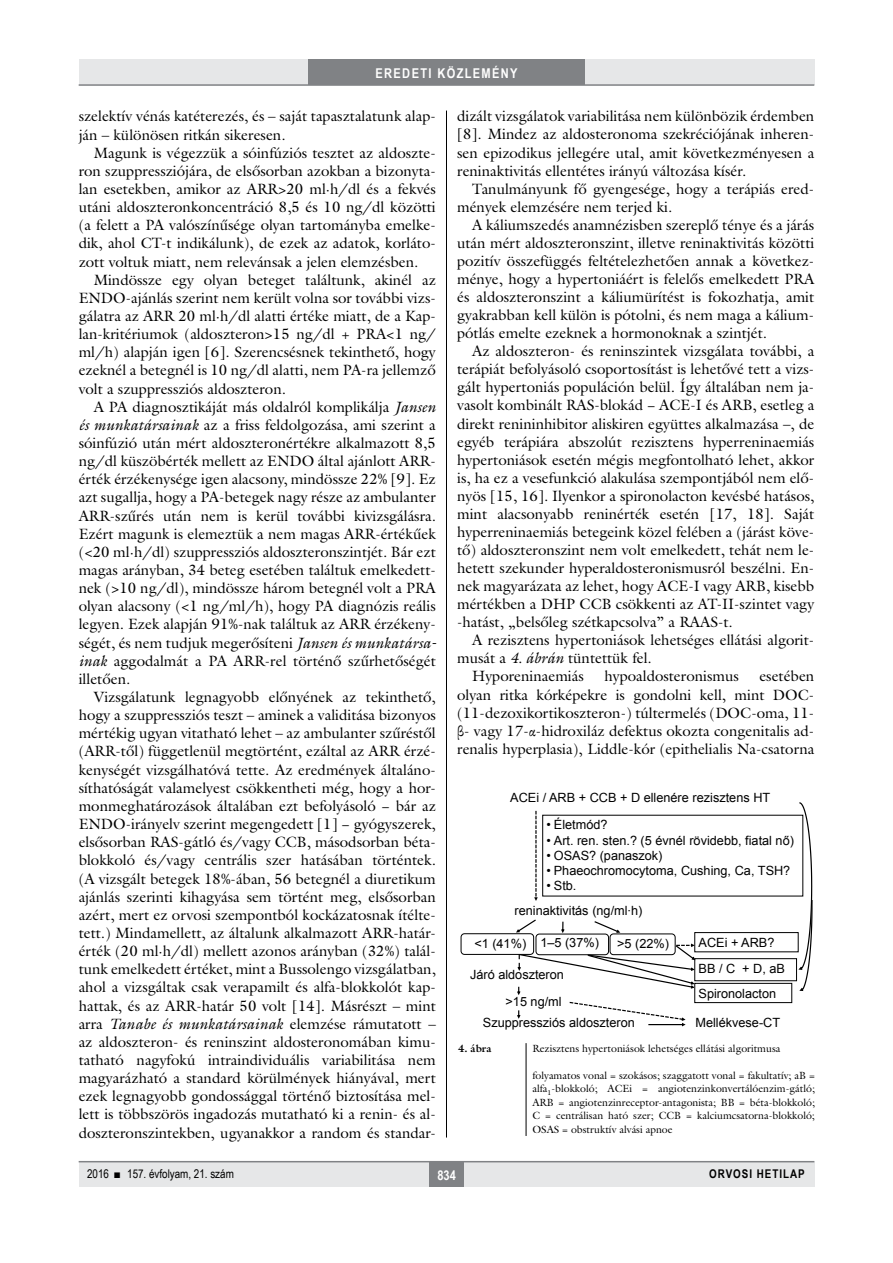
<style>
.page{position:relative;width:893px;height:1263px;background:#fff}
.page>*{position:absolute;margin:0;border:0;box-sizing:border-box;transform-origin:0 0}
.Body_Text{font:15px/18.1px "Galliard Reg";color:#000;text-align:justify}
.t1{font:700 13.5px "Arial Narrow";letter-spacing:.1em;color:#fff}
.t2{font:12.75px/24.8px "Arial";color:#000}
.t3{font:12px "Arial Narrow";color:#000}
.t4{font:700 12px "Arial Narrow";letter-spacing:.08em;color:#000}
.kepalairas2{font:10.5px/13.5px "Galliard Reg";color:#000;text-align:justify}
.kepalairas1{font:700 10.5px "Galliard Reg";color:#000}
.s1{font-style:italic}
.s2{font-family:"Garamond Premr Pro"}
</style>
<div class="page">
<div style="left:79px;top:1161px;width:735px;height:25px;background:#e6e7e8"></div>
<hr style="left:79px;top:1161px;width:735px;height:1px;background:#808285">
<div style="left:430px;top:1161px;width:34px;height:25px;background:#808285"></div>
<div style="left:79px;top:60px;width:735px;height:25px;background:#e6e7e8"></div>
<div style="left:308px;top:60px;width:277px;height:25px;background:#808285"></div>
<hr style="left:79px;top:84px;width:735px;height:2px;background:#808285">
<hr style="left:446px;top:111px;width:1px;height:1026px;background:#000">
<svg style="left:534px;top:811px;width:4px;height:90px"></svg>
<svg style="left:516px;top:919px;width:20px;height:13px"></svg>
<svg style="left:570px;top:1002px;width:116px;height:24px"></svg>
<svg style="left:517px;top:1010px;width:3px;height:9px"></svg>
<div style="left:694px;top:983px;width:98px;height:20px;border:1px solid #000"></div>
<div style="left:694px;top:932px;width:104px;height:20px;border:1px solid #000"></div>
<svg style="left:561px;top:922px;width:4px;height:11px"></svg>
<svg style="left:594px;top:921px;width:26px;height:12px"></svg>
<div style="left:461px;top:933px;width:73px;height:22px;border:1px solid #000;border-radius:3px"></div>
<div style="left:536px;top:934px;width:73px;height:21px;border:1px solid #000;border-radius:3px"></div>
<div style="left:610px;top:934px;width:65px;height:21px;border:1px solid #000;border-radius:3px"></div>
<svg style="left:798px;top:802px;width:14px;height:189px"></svg>
<div style="left:694px;top:958px;width:103px;height:23px;border:1px solid #000"></div>
<svg style="left:517px;top:943px;width:178px;height:52px"></svg>
<hr style="left:526px;top:1043px;width:1px;height:93px;background:#000">
<p class="t1" style="left:375px;top:63px;width:144px">EREDETI KÖZLEMÉNY</p>
<p class="Body_Text" style="left:79px;top:107px;width:359px">szelektív vénás katéterezés, és – saját tapasztalatunk alap&shy;ján – különösen ritkán sikeresen.</p>
<p class="Body_Text" style="left:79px;top:143px;width:359px;text-indent:15px">Magunk is végezzük a sóinfúziós tesztet az aldoszte&shy;ron szuppressziójára, de elsősorban azokban a bizonyta&shy;lan esetekben, amikor az ARR&gt;20 ml∙h/dl és a fekvés utáni aldoszteronkoncentráció 8,5 és 10 ng/dl közötti (a felett a PA valószínűsége olyan tartományba emelke&shy;dik, ahol CT-t indikálunk), de ezek az adatok, korláto&shy;zott voltuk miatt, nem relevánsak a jelen elemzésben.</p>
<p class="Body_Text" style="left:79px;top:270px;width:359px;text-indent:15px">Mindössze egy olyan beteget találtunk, akinél az ENDO-ajánlás szerint nem került volna sor további vizs&shy;gálatra az ARR 20 ml∙h/dl alatti értéke miatt, de a Kap&shy;lan-kritériumok (aldoszteron&gt;15 ng/dl + PRA&lt;1 ng/ ml/h) alapján igen [6]. Szerencsésnek tekinthető, hogy ezeknél a betegnél is 10 ng/dl alatti, nem PA-ra jellemző volt a szuppressziós aldoszteron.</p>
<p class="Body_Text" style="left:79px;top:397px;width:359px;text-indent:15px">A PA diagnosztikáját más oldalról komplikálja <span class="s1">Jansen és munkatársainak</span> az a friss feldolgozása, ami szerint a sóinfúzió után mért aldoszteronértékre alkalmazott 8,5 ng/dl küszöbérték mellett az ENDO által ajánlott ARR&shy;érték érzékenysége igen alacsony, mindössze 22% [9]. Ez azt sugallja, hogy a PA-betegek nagy része az ambulanter ARR-szűrés után nem is kerül további kivizsgálásra.<br>Ezért magunk is elemeztük a nem magas ARR-értékűek (&lt;20 ml∙h/dl) szuppressziós aldoszteronszintjét. Bár ezt magas arányban, 34 beteg esetében találtuk emelkedett&shy;nek (&gt;10 ng/dl), mindössze három betegnél volt a PRA olyan alacsony (&lt;1 ng/ml/h), hogy PA diagnózis reális legyen. Ezek alapján 91%-nak találtuk az ARR érzékeny&shy;ségét, és nem tudjuk megerősíteni <span class="s1">Jansen és munkatársa&shy;inak</span> aggodalmát a PA ARR-rel történő szűrhetőségét illetően.</p>
<p class="Body_Text" style="left:79px;top:688px;width:359px;text-align:left;text-indent:15px">Vizsgálatunk legnagyobb előnyének az tekinthető, hogy a szuppressziós teszt – aminek a validitása bizonyos mértékig ugyan vitatható lehet – az ambulanter szűréstől (ARR-től) függetlenül megtörtént, ezáltal az ARR érzé&shy;kenységét vizsgálhatóvá tette. Az eredmények általáno&shy;síthatóságát valamelyest csökkentheti még, hogy a hor&shy;monmeghatározások általában ezt befolyásoló − bár az ENDO-irányelv szerint megengedett [1] − gyógyszerek, elsősorban RAS-gátló és/vagy CCB, másodsorban béta&shy;blokkoló és/vagy centrális szer hatásában történtek. (A vizsgált betegek 18%-ában, 56 betegnél a diuretikum ajánlás szerinti kihagyása sem történt meg, elsősorban azért, mert ez orvosi szempontból kockázatosnak ítélte&shy;tett.) Mindamellett, az általunk alkalmazott ARR-határ&shy;érték (20 ml∙h/dl) mellett azonos arányban (32%) talál&shy;tunk emelkedett értéket, mint a Bussolengo vizsgálatban, ahol a vizsgáltak csak verapamilt és alfa-blokkolót kap&shy;hattak, és az ARR-határ 50 volt [14]. Másrészt – mint arra <span class="s1">Tanabe és munkatársainak</span> elemzése rámutatott – az aldoszteron- és reninszint aldosteronomában kimu&shy;tatható nagyfokú intraindividuális variabilitása nem magyarázható a standard körülmények hiányával, mert ezek legnagyobb gondossággal történő biztosítása mel&shy;lett is többszörös ingadozás mutatható ki a renin- és al&shy;doszteronszintekben, ugyanakkor a random és standar-</p>
<p class="Body_Text" style="left:457px;top:107px;width:359px">dizált vizsgálatok variabilitása nem különbözik érdemben [8]. Mindez az aldosteronoma szekréciójának inheren&shy;sen epizodikus jellegére utal, amit következményesen a reninaktivitás ellentétes irányú változása kísér.</p>
<p class="Body_Text" style="left:457px;top:179px;width:359px;text-indent:15px">Tanulmányunk fő gyengesége, hogy a terápiás ered&shy;mények elemzésére nem terjed ki.</p>
<p class="Body_Text" style="left:457px;top:215px;width:359px;text-indent:15px">A káliumszedés anamnézisben szereplő ténye és a járás után mért aldoszteronszint, illetve reninaktivitás közötti pozitív összefüggés feltételezhetően annak a következ&shy;ménye, hogy a hypertoniáért is felelős emelkedett PRA és aldoszteronszint a káliumürítést is fokozhatja, amit gyakrabban kell külön is pótolni, és nem maga a kálium&shy;pótlás emelte ezeknek a hormonoknak a szintjét.</p>
<p class="Body_Text" style="left:457px;top:342px;width:359px;text-indent:15px">Az aldoszteron- és reninszintek vizsgálata további, a terápiát befolyásoló csoportosítást is lehetővé tett a vizs&shy;gált hypertoniás populáción belül. Így általában nem ja&shy;vasolt kombinált RAS-blokád − ACE-I és ARB, esetleg a direkt renininhibitor aliskiren együttes alkalmazása –, de egyéb terápiára abszolút rezisztens hyperreninaemiás hypertoniások esetén mégis megfontolható lehet, akkor is, ha ez a vesefunkció alakulása szempontjából nem elő&shy;nyös [15, 16]. Ilyenkor a spironolacton kevésbé hatásos, mint alacsonyabb reninérték esetén [17, 18]. Saját hyperreninaemiás betegeink közel felében a (járást köve&shy;tő) aldoszteronszint nem volt emelkedett, tehát nem le&shy;hetett szekunder hyperaldosteronismusról beszélni. En&shy;nek magyarázata az lehet, hogy ACE-I vagy ARB, kisebb mértékben a DHP CCB csökkenti az AT-II-szintet vagy -hatást, „belsőleg szétkapcsolva” a RAAS-t.</p>
<p class="Body_Text" style="left:457px;top:631px;width:359px;text-indent:15px">A rezisztens hypertoniások lehetséges ellátási algorit&shy;musát a <span class="s1">4. ábrán</span> tüntettük fel.</p>
<p class="Body_Text" style="left:472px;top:667px;width:113px">Hyporeninaemiás</p>
<p class="Body_Text" style="left:604px;top:667px;width:136px">hypoaldosteronismus</p>
<p class="Body_Text" style="left:457px;top:667px;width:359px;text-indent:302px">esetében olyan ritka kórképekre is gondolni kell, mint DOC-(11-dezoxikortikoszteron-) túltermelés (DOC-oma, 11- <span class="s2">β</span>- vagy 17-<span class="s2">α</span>-hidroxiláz defektus okozta congenitalis ad&shy;renalis hyperplasia), Liddle-kór (epithelialis Na-csatorna</p>
<p class="t2" style="left:510px;top:785px;width:261px">ACEi / ARB + CCB + D ellenére rezisztens HT</p>
<p class="t2" style="left:546px;top:813px;width:62px">• Életmód?</p>
<p class="t2" style="left:546px;top:828px;width:249px">• Art. ren. sten.? (5 évnél rövidebb, fiatal nő)</p>
<p class="t2" style="left:546px;top:843px;width:118px">• OSAS? (panaszok)</p>
<p class="t2" style="left:546px;top:858px;width:245px">• Phaeochromocytoma, Cushing, Ca, TSH?</p>
<p class="t2" style="left:515px;top:874px;width:129px;text-indent:32px">• Stb. reninaktivitás (ng/ml∙h)</p>
<p class="t2" style="left:474px;top:931px;width:53px">&lt;1 (41%)</p>
<p class="t2" style="left:470px;top:962px;width:95px;line-height:26.7px;text-align:right">Járó aldoszteron &gt;15 ng/ml</p>
<p class="t2" style="left:483px;top:1010px;width:153px">Szuppressziós aldoszteron</p>
<p class="t2" style="left:695px;top:1010px;width:86px">Mellékvese-CT</p>
<p class="t2" style="left:617px;top:931px;width:53px">&gt;5 (22%)</p>
<p class="t2" style="left:699px;top:930px;width:77px">ACEi + ARB?</p>
<p class="t2" style="left:540px;top:930px;width:60px">1–5 (37%)</p>
<p class="t2" style="left:699px;top:956px;width:88px">BB / C + D, aB</p>
<p class="t2" style="left:699px;top:981px;width:79px">Spironolacton</p>
<p class="kepalairas1" style="left:458px;top:1041px;width:35px">4. ábra</p>
<p class="kepalairas2" style="left:532px;top:1041px;width:249px">Rezisztens hypertoniások lehetséges ellátási algoritmusa</p>
<p class="kepalairas2" style="left:532px;top:1068px;width:284px">folyamatos vonal = szokásos; szaggatott vonal = fakultatív; aB = alfa<sub>1</sub>-blokkoló; ACEi = angiotenzinkonvertálóenzim-gátló; ARB = angiotenzinreceptor-antagonista; BB = béta-blokkoló; C = centrálisan ható szer; CCB = kalciumcsatorna-blokkoló; OSAS = obstruktív alvási apnoe</p>
<p class="t3" style="left:87px;top:1165px;width:148px">2016 ■ 157. évfolyam, 21. szám</p>
<p class="t1" style="left:437px;top:1165px;width:20px">834</p>
<p class="t4" style="left:709px;top:1165px;width:97px">ORVOSI HETILAP</p>
</div>
